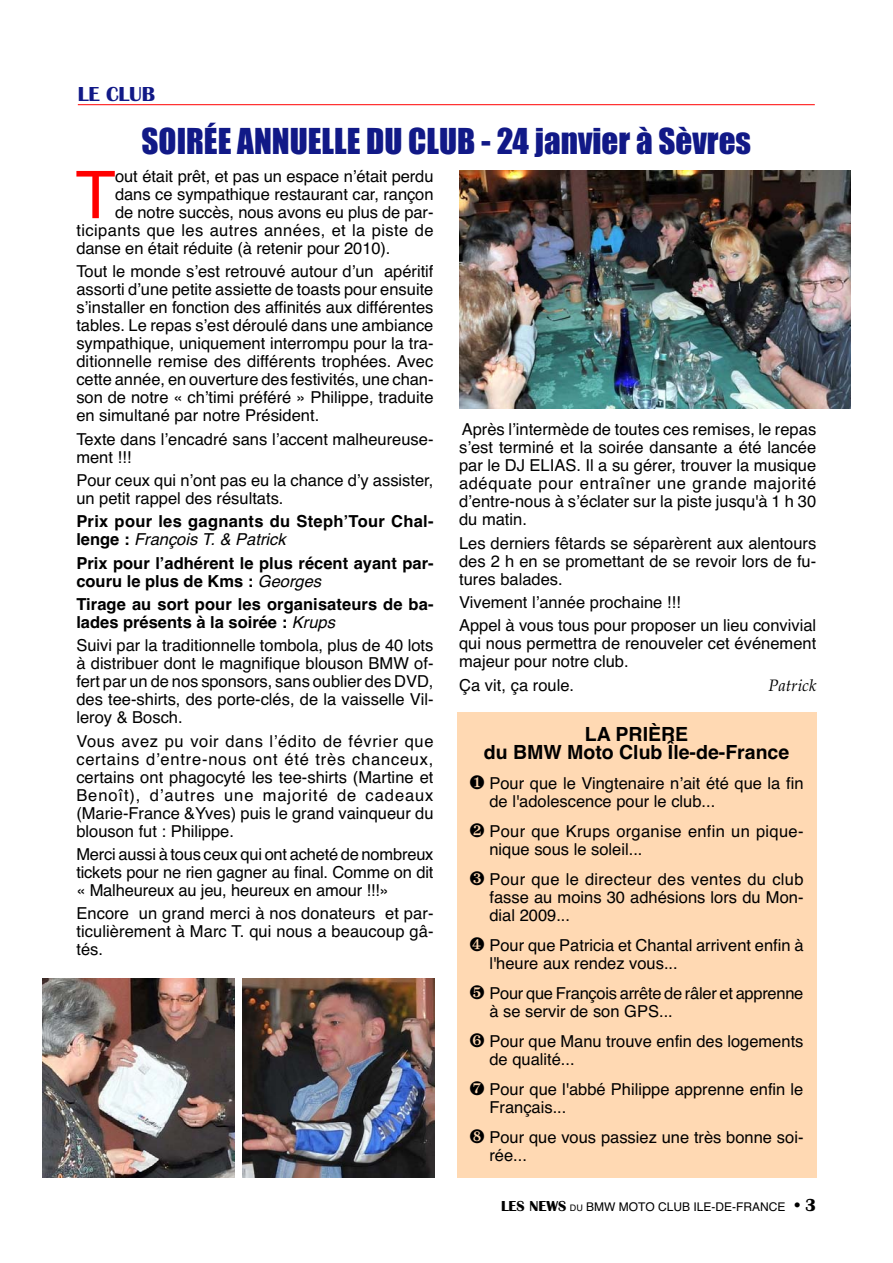
<style>
.page{position:relative;width:893px;height:1263px;background:#fff}
.page>*{position:absolute;margin:0;border:0;box-sizing:border-box;transform-origin:0 0}
.t1{font:65.85px "Helvetica";color:#f00}
.t2{font:33px "Impact";color:#111987}
.t3{font:700 21px "Britannic";color:#111987}
.t4{font:700 19.5px/18px "Helvetica";color:#000;text-align:center}
.t5{font:16.5px/18px "Helvetica";color:#000}
.t6{font:700 16.5px/18px "Helvetica";color:#000}
.t7{font:16.5px/18px "Helvetica";letter-spacing:.02em;color:#000}
.t8{font:16.5px "Helvetica";letter-spacing:.025em;color:#000}
.t9{font:italic 16.5px "Palatino";color:#000}
.t10{font:12px "Helvetica";color:#000}
.s1{font-weight:400;font-style:italic}
.s2{font-family:"Britannic";font-weight:700;font-size:15px}
.s3{font-size:9px}
.s4{font-family:"Britannic";font-weight:700;font-size:18px}
</style>
<div class="page">
<hr style="left:78px;top:104px;width:737px;height:1px;background:#f00">
<img style="left:459px;top:170px;width:391px;height:238px">
<img style="left:242px;top:978px;width:193px;height:200px">
<img style="left:42px;top:978px;width:192px;height:200px">
<div style="left:457px;top:713px;width:359px;height:465px;background:#ffd9b3"></div>
<p class="t3" style="left:78px;top:87px;width:79px">LE CLUB</p>
<h2 class="t2" style="left:142px;top:130px;width:611px">SOIRÉE ANNUELLE DU CLUB - 24 janvier à Sèvres</h2>
<h1 class="t1" style="left:75px;top:171px;width:42px">T</h1>
<p class="t5" style="left:115px;top:169px;width:320px">out était prêt, et pas un espace n’était perdu</p>
<p class="t5" style="left:115px;top:187px;width:320px">dans ce sympathique restaurant car, rançon</p>
<p class="t5" style="left:115px;top:205px;width:320px">de notre succès, nous avons eu plus de par-</p>
<p class="t8" style="left:76px;top:224px;width:359px">ticipants que les autres années, et la piste de</p>
<p class="t5" style="left:76px;top:241px;width:316px">danse en était réduite (à retenir pour 2010).</p>
<p class="t5" style="left:76px;top:264px;width:359px;text-align:justify">Tout le monde s’est retrouvé autour d’un apéritif assorti d’une petite assiette de toasts pour ensuite s’installer en fonction des affinités aux différentes tables. Le repas s’est déroulé dans une ambiance sympathique, uniquement interrompu pour la tra&shy;ditionnelle remise des différents trophées. Avec cette année, en ouverture des festivités, une chan&shy;son de notre « ch’timi préféré » Philippe, traduite en simultané par notre Président.</p>
<p class="t5" style="left:76px;top:432px;width:359px">Texte dans l’encadré sans l’accent malheureuse&shy;ment !!!</p>
<p class="t5" style="left:76px;top:473px;width:359px">Pour ceux qui n’ont pas eu la chance d’y assister, un petit rappel des résultats.</p>
<p class="t6" style="left:76px;top:514px;width:359px">Prix pour les gagnants du Steph’Tour Chal&shy;l e n g e : <span class="s1">François T. &amp; Patrick</span></p>
<p class="t6" style="left:76px;top:556px;width:359px">Prix pour l’adhérent le plus récent ayant par&shy;couru le plus de Kms : <span class="s1">Georges</span></p>
<p class="t6" style="left:76px;top:597px;width:359px">Tirage au sort pour les organisateurs de ba&shy;lades présents à la soirée : <span class="s1">Krups</span></p>
<p class="t5" style="left:76px;top:638px;width:359px;text-align:justify">Suivi par la traditionnelle tombola, plus de 40 lots à distribuer dont le magnifique blouson BMW of&shy;fert par un de nos sponsors, sans oublier des DVD, des tee-shirts, des porte-clés, de la vaisselle Vil&shy;leroy &amp; Bosch.</p>
<p class="t5" style="left:76px;top:733px;width:359px;text-align:justify">Vous avez pu voir dans l’édito de février que certains d’entre-nous ont été très chanceux, certains ont phagocyté les tee-shirts (Martine et Benoît), d’autres une majorité de cadeaux (Marie-France &amp;Yves) puis le grand vainqueur du blouson fut : Philippe.</p>
<p class="t5" style="left:76px;top:847px;width:359px;text-align:justify">Merci aussi à tous ceux qui ont acheté de nombreux tickets pour ne rien gagner au final. Comme on dit « Malheureux au jeu, heureux en amour !!!»</p>
<p class="t5" style="left:76px;top:906px;width:359px;text-align:justify">Encore un grand merci à nos donateurs et par&shy;ticulièrement à Marc T. qui nous a beaucoup gâ&shy;tés.</p>
<p class="t5" style="left:459px;top:422px;width:359px;text-align:justify">Après l’intermède de toutes ces remises, le repas s’est terminé et la soirée dansante a été lancée par le DJ ELIAS. Il a su gérer, trouver la musique adéquate pour entraîner une grande majorité d’entre-nous à s’éclater sur la piste jusqu'à 1 h 30 du matin.</p>
<p class="t5" style="left:459px;top:535px;width:359px;text-align:justify">Les derniers fêtards se séparèrent aux alentours des 2 h en se promettant de se revoir lors de fu&shy;tures balades.</p>
<p class="t5" style="left:459px;top:592px;width:359px;line-height:23.2px">Vivement l’année prochaine !!!<br>Appel à vous tous pour proposer un lieu convivial</p>
<p class="t5" style="left:459px;top:636px;width:359px">qui nous permettra de renouveler cet événement majeur pour notre club.</p>
<p class="t5" style="left:459px;top:677px;width:117px">Ça vit, ça roule.</p>
<p class="t9" style="left:768px;top:678px;width:49px">Patrick</p>
<p class="t4" style="left:484px;top:727px;width:307px">LA PRIÈRE<br>du BMW Moto Club Île-de-France</p>
<p class="t5" style="left:489px;top:775px;width:315px;text-indent:-20px">❶ Pour que le Vingtenaire n’ait été que la fin de l'adolescence pour le club...</p>
<p class="t7" style="left:489px;top:823px;width:315px;text-indent:-20px">❷ Pour que Krups organise enfin un pique&shy;nique sous le soleil...</p>
<p class="t5" style="left:489px;top:871px;width:316px;text-align:justify;text-indent:-20px">❸ Pour que le directeur des ventes du club fasse au moins 30 adhésions lors du Mon&shy;dial 2009...</p>
<p class="t5" style="left:489px;top:937px;width:315px;text-indent:-20px">❹ Pour que Patricia et Chantal arrivent enfin à l'heure aux rendez vous...</p>
<p class="t5" style="left:489px;top:985px;width:315px;text-indent:-20px">❺ Pour que François arrête de râler et apprenne à se servir de son GPS...</p>
<p class="t5" style="left:489px;top:1033px;width:315px;text-indent:-20px">❻ Pour que Manu trouve enfin des logements de qualité...</p>
<p class="t5" style="left:489px;top:1081px;width:315px;text-indent:-20px">❼ Pour que l'abbé Philippe apprenne enfin le<br>Français...</p>
<p class="t5" style="left:489px;top:1129px;width:315px;text-indent:-20px">❽ Pour que vous passiez une très bonne soi&shy;rée...</p>
<p class="t10" style="left:501px;top:1203px;width:317px"><span class="s2">LES NEWS</span> <span class="s3">DU</span> BMW MOTO CLUB ILE-DE-FRANCE <span class="s4">• 3</span></p>
</div>
